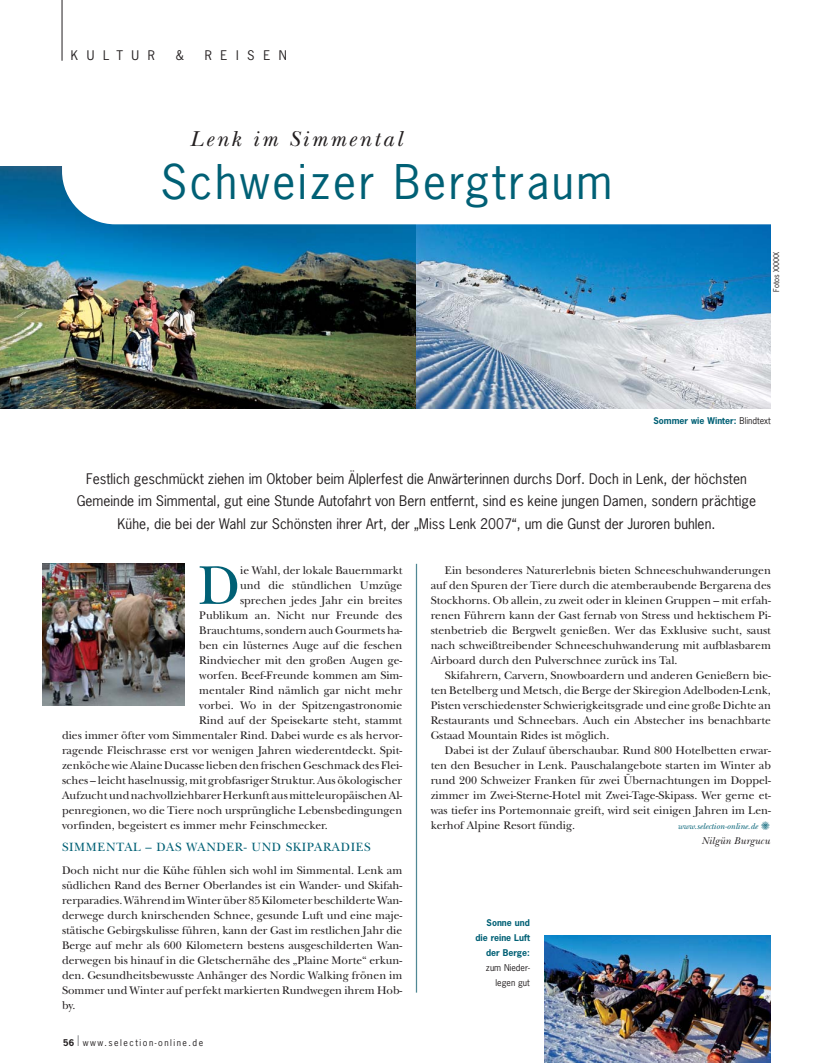
<style>
.page{position:relative;width:833px;height:1063px;background:#fff}
.page>*{position:absolute;margin:0;border:0;box-sizing:border-box;transform-origin:0 0}
.t1{font:57px "New Baskerville";color:#006075}
.t2{font:45px "News Gothic";letter-spacing:.055em;color:#006075}
.t3{font:22.5px "New Baskerville Italic Os F";letter-spacing:.11em;color:#231f20}
.t4{font:13.75px/22.5px "News Gothic";color:#231f20;text-align:center}
.t5{font:12.5px "New Baskerville";letter-spacing:.05em;color:#006075}
.t6{font:12.5px "News Gothic";letter-spacing:.69em;color:#231f20}
.t7{font:11.5px/15px "New Baskerville";color:#231f20;text-align:justify}
.t8{font:italic 10.25px "New Baskerville";letter-spacing:.01em;color:#231f20}
.t9{font:700 8.75px/15px "News Gothic";color:#006075;text-align:right}
.t10{font:8.75px "News Gothic";letter-spacing:.175em;color:#231f20}
.t11{font:italic 8.75px "New Baskerville";color:#006075}
.t12{font:8.75px/15px "News Gothic";color:#231f20;text-align:right}
.t13{font:7.5px "News Gothic";color:#231f20}
.s1{font-weight:400;color:#231f20}
.s2{font-weight:700}
.s3{font-size:13.75px;color:#939598}
</style>
<div class="page">
<img style="left:0;top:167px;width:416px;height:242px">
<img style="left:416px;top:224px;width:355px;height:185px">
<hr style="left:62px;top:0;width:1px;height:61px;background:#231f20">
<svg style="left:62px;top:167px;width:354px;height:57px"></svg>
<img style="left:43px;top:564px;width:141px;height:141px">
<img style="left:544px;top:935px;width:227px;height:128px">
<hr style="left:416px;top:564px;width:1px;height:429px;background:#508894">
<p class="t6" style="left:71px;top:50px;width:86px">KULTUR</p>
<p class="t6" style="left:176px;top:50px;width:9px">&amp;</p>
<p class="t6" style="left:205px;top:50px;width:84px">REISEN</p>
<h3 class="t3" style="left:190px;top:131px;width:214px">Lenk im Simmental</h3>
<h2 class="t2" style="left:161px;top:164px;width:453px">Schweizer Bergtraum</h2>
<p class="t13" style="left:773px;top:292px;width:42px;rotate:-90deg">Fotos XXXXX</p>
<p class="t9" style="left:653px;top:414px;width:119px">Sommer wie Winter: <span class="s1">Blindtext</span></p>
<p class="t4" style="left:77px;top:469px;width:681px">Festlich geschmückt ziehen im Oktober beim Älplerfest die Anwärterinnen durchs Dorf. Doch in Lenk, der höchsten<br>Gemeinde im Simmental, gut eine Stunde Autofahrt von Bern entfernt, sind es keine jungen Damen, sondern prächtige<br>Kühe, die bei der Wahl zur Schönsten ihrer Art, der „Miss Lenk 2007“, um die Gunst der Juroren buhlen.</p>
<p class="t7" style="left:431px;top:564px;width:342px;text-indent:14px">Ein besonderes Naturerlebnis bieten Schneeschuhwanderungen auf den Spuren der Tiere durch die atemberaubende Bergarena des Stockhorns. Ob allein, zu zweit oder in kleinen Gruppen – mit erfah&shy;renen Führern kann der Gast fernab von Stress und hektischem Pi&shy;stenbetrieb die Bergwelt genießen. Wer das Exklusive sucht, saust nach schweißtreibender Schneeschuhwanderung mit aufblasbarem Airboard durch den Pulverschnee zurück ins Tal.</p>
<p class="t7" style="left:431px;top:669px;width:342px;text-indent:14px">Skifahrern, Carvern, Snowboardern und anderen Genießern bie&shy;ten Betelberg und Metsch, die Berge der Skiregion Adelboden-Lenk, Pisten verschiedenster Schwierigkeitsgrade und eine große Dichte an Restaurants und Schneebars. Auch ein Abstecher ins benachbarte Gstaad Mountain Rides ist möglich.</p>
<p class="t7" style="left:431px;top:744px;width:342px;text-indent:14px">Dabei ist der Zulauf überschaubar. Rund 800 Hotelbetten erwar&shy;ten den Besucher in Lenk. Pauschalangebote starten im Winter ab rund 200 Schweizer Franken für zwei Übernachtungen im Doppel&shy;zimmer im Zwei-Sterne-Hotel mit Zwei-Tage-Skipass. Wer gerne et&shy;was tiefer ins Portemonnaie greift, wird seit einigen Jahren im Len&shy;kerhof Alpine Resort fündig.</p>
<h1 class="t1" style="left:198px;top:565px;width:44px">D</h1>
<p class="t7" style="left:240px;top:564px;width:164px">ie Wahl, der lokale Bauernmarkt</p>
<p class="t7" style="left:240px;top:579px;width:164px">und die stündlichen Umzüge</p>
<p class="t7" style="left:240px;top:594px;width:164px">sprechen jedes Jahr ein breites</p>
<p class="t7" style="left:199px;top:609px;width:204px">Publikum an. Nicht nur Freunde des</p>
<p class="t7" style="left:199px;top:624px;width:204px">Brauchtums, sondern auch Gourmets ha-</p>
<p class="t7" style="left:199px;top:639px;width:204px">ben ein lüsternes Auge auf die feschen</p>
<p class="t7" style="left:199px;top:654px;width:204px">Rindviecher mit den großen Augen ge-</p>
<p class="t7" style="left:199px;top:669px;width:204px">worfen. Beef-Freunde kommen am Sim-</p>
<p class="t7" style="left:199px;top:684px;width:204px">mentaler Rind nämlich gar nicht mehr</p>
<p class="t7" style="left:199px;top:699px;width:204px">vorbei. Wo in der Spitzengastronomie</p>
<p class="t7" style="left:199px;top:714px;width:204px">Rind auf der Speisekarte steht, stammt</p>
<p class="t7" style="left:62px;top:729px;width:342px">dies immer öfter vom Simmentaler Rind. Dabei wurde es als hervor-</p>
<p class="t7" style="left:62px;top:744px;width:342px">ragende Fleischrasse erst vor wenigen Jahren wiederentdeckt. Spit-</p>
<p class="t7" style="left:62px;top:759px;width:342px">zenköche wie Alaine Ducasse lieben den frischen Geschmack des Flei-</p>
<p class="t7" style="left:62px;top:774px;width:342px">sches – leicht haselnussig, mit grobfasriger Struktur. Aus ökologischer</p>
<p class="t7" style="left:62px;top:789px;width:342px">Aufzucht und nachvollziehbarer Herkunft aus mitteleuropäischen Al-</p>
<p class="t7" style="left:62px;top:804px;width:342px">penregionen, wo die Tiere noch ursprüngliche Lebensbedingungen</p>
<p class="t7" style="left:62px;top:819px;width:267px">vorfinden, begeistert es immer mehr Feinschmecker.</p>
<p class="t5" style="left:62px;top:843px;width:310px">SIMMENTAL – DAS WANDER- UND SKIPARADIES</p>
<p class="t7" style="left:62px;top:864px;width:342px">Doch nicht nur die Kühe fühlen sich wohl im Simmental. Lenk am südlichen Rand des Berner Oberlandes ist ein Wander- und Skifah&shy;rerparadies. Während im Winter über 85 Kilometer beschilderte Wan&shy;derwege durch knirschenden Schnee, gesunde Luft und eine maje&shy;stätische Gebirgskulisse führen, kann der Gast im restlichen Jahr die Berge auf mehr als 600 Kilometern bestens ausgeschilderten Wan&shy;derwegen bis hinauf in die Gletschernähe des „Plaine Morte“ erkun&shy;den. Gesundheitsbewusste Anhänger des Nordic Walking frönen im Sommer und Winter auf perfekt markierten Rundwegen ihrem Hob&shy;by.</p>
<p class="t11" style="left:678px;top:823px;width:81px">www.selection-online.de</p>
<p class="t8" style="left:701px;top:837px;width:70px">Nilgün Burgucu</p>
<p class="t9" style="left:475px;top:916px;width:56px">Sonne und die reine Luft der Berge:</p>
<p class="t12" style="left:486px;top:961px;width:45px">zum Nieder&shy;legen gut</p>
<p class="t10" style="left:63px;top:1040px;width:141px"><span class="s2">56</span> <span class="s3">|</span> www.selection-online.de</p>
</div>
